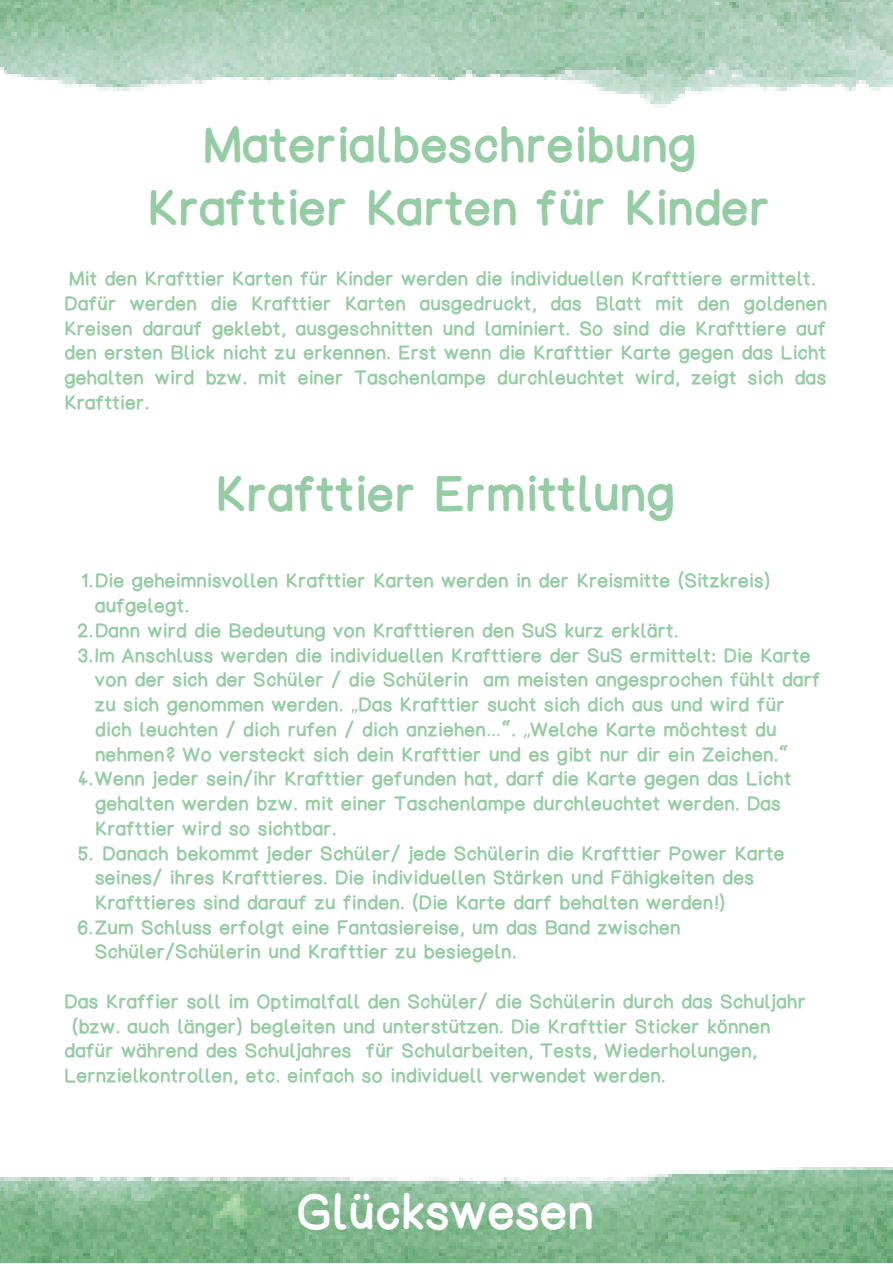
<style>
.page{position:relative;width:893px;height:1264px;background:#fff}
.page>*{position:absolute;margin:0;border:0;box-sizing:border-box;transform-origin:0 0}
.t1{font:45px/63px "Glueckswesenbold 2";color:#94cca3;text-align:center}
.t2{font:45px "Glueckswesenbold 2";color:#fff}
.t3{font:18px/24.8px "Glueckswesenbold 2";color:#94cca3}
.s1{font-family:"Noto Sans"}
.s2{font-family:"Noto Sans Gurmukhi"}
</style>
<div class="page">
<img style="left:0;top:0;width:892px;height:108px">
<img style="left:0;top:1167px;width:892px;height:95px">
<h1 class="t1" style="left:148px;top:112px;width:624px">Materialbeschreibung<br>Krafttier Karten für Kinder</h1>
<p class="t3" style="left:65px;top:266px;width:764px">Mit den Krafttier Karten für Kinder werden die individuellen Krafttiere ermittelt.<br>Dafür werden die Krafttier Karten ausgedruckt, das Blatt mit den goldenen Kreisen darauf geklebt, ausgeschnitten und laminiert. So sind die Krafttiere auf den ersten Blick nicht zu erkennen. Erst wenn die Krafttier Karte gegen das Licht gehalten wird bzw. mit einer Taschenlampe durchleuchtet wird, zeigt sich das Krafttier.</p>
<h1 class="t1" style="left:217px;top:461px;width:461px">Krafttier Ermittlung</h1>
<p class="t3" style="left:82px;top:568px;width:690px">1.Die geheimnisvollen Krafttier Karten werden in der Kreismitte (Sitzkreis)</p>
<p class="t3" style="left:95px;top:593px;width:96px">aufgelegt.</p>
<p class="t3" style="left:77px;top:617px;width:603px">2.Dann wird die Bedeutung von Krafttieren den SuS kurz erklärt.</p>
<p class="t3" style="left:78px;top:642px;width:734px">3.Im Anschluss werden die individuellen Krafttiere der SuS ermittelt: Die Karte</p>
<p class="t3" style="left:95px;top:667px;width:727px">von der sich der Schüler / die Schülerin am meisten angesprochen fühlt darf</p>
<p class="t3" style="left:95px;top:691px;width:691px">zu sich genommen werden. <span class="s1">„</span>Das Krafttier sucht sich dich aus und wird für</p>
<p class="t3" style="left:95px;top:716px;width:683px">dich leuchten / dich rufen / dich anziehen<span class="s2">…</span>“. <span class="s1">„</span>Welche Karte möchtest du</p>
<p class="t3" style="left:95px;top:741px;width:695px">nehmen? Wo versteckt sich dein Krafttier und es gibt nur dir ein Zeichen.“</p>
<p class="t3" style="left:77px;top:766px;width:716px">4.Wenn jeder sein/ihr Krafttier gefunden hat, darf die Karte gegen das Licht</p>
<p class="t3" style="left:95px;top:790px;width:687px">gehalten werden bzw. mit einer Taschenlampe durchleuchtet werden. Das</p>
<p class="t3" style="left:95px;top:815px;width:243px">Krafttier wird so sichtbar.</p>
<p class="t3" style="left:103px;top:840px;width:684px">Danach bekommt jeder Schüler/ jede Schülerin die Krafttier Power Karte</p>
<p class="t3" style="left:95px;top:865px;width:660px">seines/ ihres Krafttieres. Die individuellen Stärken und Fähigkeiten des</p>
<p class="t3" style="left:95px;top:889px;width:631px">Krafttieres sind darauf zu finden. (Die Karte darf behalten werden!)</p>
<p class="t3" style="left:78px;top:914px;width:605px">6.Zum Schluss erfolgt eine Fantasiereise, um das Band zwischen</p>
<p class="t3" style="left:95px;top:939px;width:423px">Schüler/Schülerin und Krafttier zu besiegeln.</p>
<p class="t3" style="left:78px;top:840px;width:17px">5.</p>
<p class="t3" style="left:65px;top:988px;width:743px">Das Kraffier soll im Optimalfall den Schüler/ die Schülerin durch das Schuljahr</p>
<p class="t3" style="left:72px;top:1013px;width:700px">(bzw. auch länger) begleiten und unterstützen. Die Krafttier Sticker können</p>
<p class="t3" style="left:65px;top:1038px;width:694px">dafür während des Schuljahres für Schularbeiten, Tests, Wiederholungen,</p>
<p class="t3" style="left:65px;top:1062px;width:602px">Lernzielkontrollen, etc. einfach so individuell verwendet werden.</p>
<h1 class="t2" style="left:297px;top:1182px;width:299px">Glückswesen</h1>
</div>
